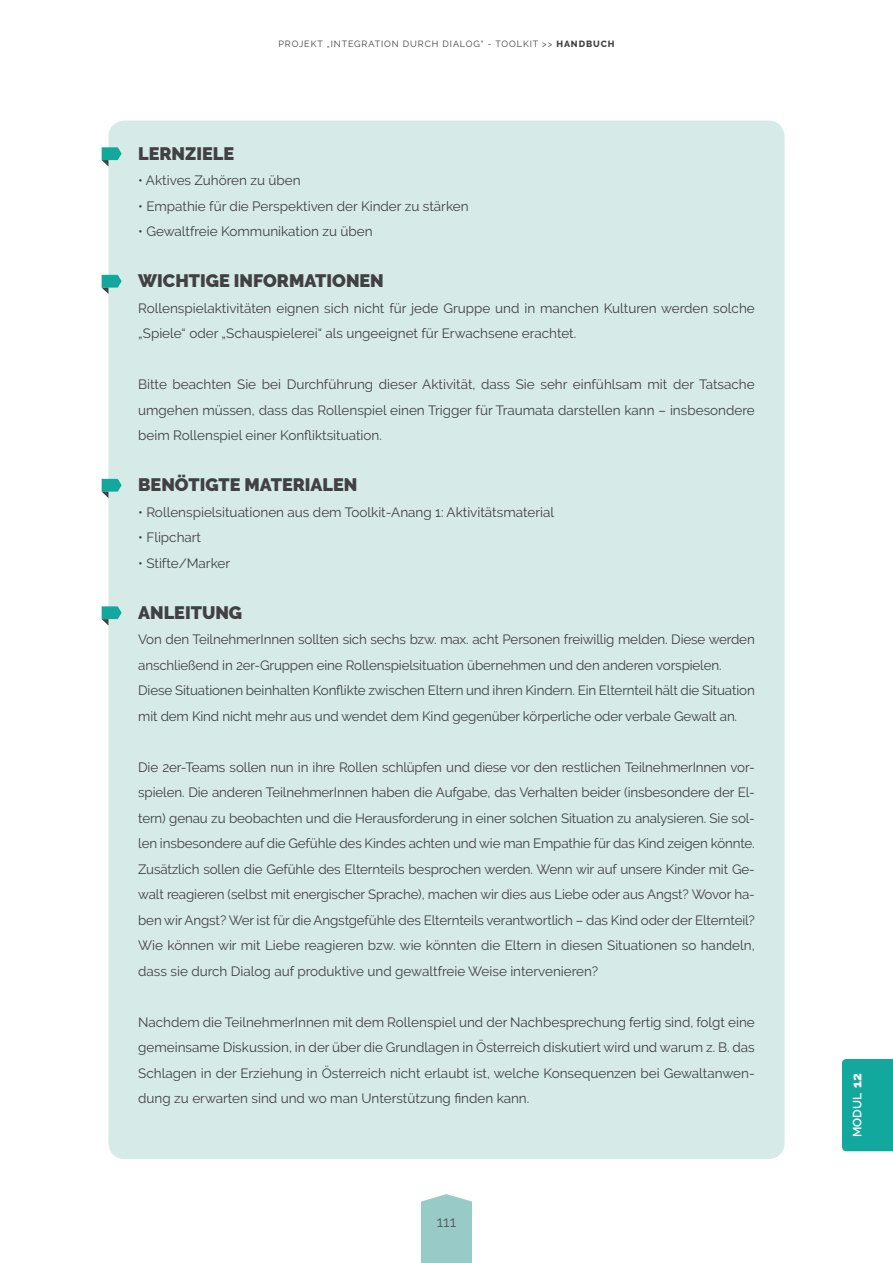
<style>
.page{position:relative;width:893px;height:1263px;background:#fff}
.page>*{position:absolute;margin:0;border:0;box-sizing:border-box;transform-origin:0 0}
.t1{font:900 18px "Raleway";color:#414042}
.t2{font:15px "Raleway";color:#58595b}
.t3{font:13.5px/25.5px "Raleway";letter-spacing:-.005em;color:#414042;text-align:justify}
.t4{font:600 12px "Raleway";color:#fff}
.t5{font:9px "Raleway";letter-spacing:.1em;color:#414042}
.s1{font-weight:800}
.s2{font-weight:800;font-size:13.5px}
</style>
<div class="page">
<div style="left:421px;top:1194px;width:51px;height:69px;background:#98cbc8"></div>
<div style="left:108px;top:121px;width:676px;height:1038px;background:#d6eae8;border-radius:16px"></div>
<div style="left:842px;top:1059px;width:51px;height:92px;background:#13a89e"></div>
<svg style="left:102px;top:147px;width:20px;height:20px"></svg>
<svg style="left:102px;top:275px;width:20px;height:19px"></svg>
<svg style="left:102px;top:479px;width:20px;height:19px"></svg>
<svg style="left:102px;top:606px;width:20px;height:20px"></svg>
<p class="t5" style="left:278px;top:39px;width:338px">PROJEKT „INTEGRATION DURCH DIALOG“ - TOOLKIT &gt;&gt; <span class="s1">HANDBUCH</span></p>
<h1 class="t1" style="left:138px;top:143px;width:97px">LERNZIELE</h1>
<p class="t3" style="left:138px;top:167px;width:164px">• Aktives Zuhören zu üben</p>
<p class="t3" style="left:138px;top:193px;width:332px">• Empathie für die Perspektiven der Kinder zu stärken</p>
<p class="t3" style="left:138px;top:218px;width:236px">• Gewaltfreie Kommunikation zu üben</p>
<h1 class="t1" style="left:138px;top:270px;width:247px">WICHTIGE INFORMATIONEN</h1>
<p class="t3" style="left:138px;top:295px;width:618px">Rollenspielaktivitäten eignen sich nicht für jede Gruppe und in manchen Kulturen werden solche „Spiele“ oder „Schauspielerei“ als ungeeignet für Erwachsene erachtet.</p>
<p class="t3" style="left:138px;top:371px;width:618px">Bitte beachten Sie bei Durchführung dieser Aktivität, dass Sie sehr einfühlsam mit der Tatsache umgehen müssen, dass das Rollenspiel einen Trigger für Traumata darstellen kann – insbesondere beim Rollenspiel einer Konfliktsituation.</p>
<h1 class="t1" style="left:138px;top:474px;width:221px">BENÖTIGTE MATERIALEN</h1>
<p class="t3" style="left:138px;top:499px;width:417px">• Rollenspielsituationen aus dem Toolkit-Anang 1: Aktivitätsmaterial</p>
<p class="t3" style="left:138px;top:524px;width:64px">• Flipchart</p>
<p class="t3" style="left:138px;top:550px;width:93px">• Stifte/Marker</p>
<h1 class="t1" style="left:138px;top:602px;width:106px">ANLEITUNG</h1>
<p class="t3" style="left:138px;top:626px;width:618px;text-align:left">Von den TeilnehmerInnen sollten sich sechs bzw. max. acht Personen freiwillig melden. Diese werden anschließend in 2er-Gruppen eine Rollenspielsituation übernehmen und den anderen vorspielen.<br>Diese Situationen beinhalten Konflikte zwischen Eltern und ihren Kindern. Ein Elternteil hält die Situation mit dem Kind nicht mehr aus und wendet dem Kind gegenüber körperliche oder verbale Gewalt an.</p>
<p class="t3" style="left:138px;top:754px;width:618px">Die 2er-Teams sollen nun in ihre Rollen schlüpfen und diese vor den restlichen TeilnehmerInnen vor&shy;spielen. Die anderen TeilnehmerInnen haben die Aufgabe, das Verhalten beider (insbesondere der El&shy;tern) genau zu beobachten und die Herausforderung in einer solchen Situation zu analysieren. Sie sol&shy;len insbesondere auf die Gefühle des Kindes achten und wie man Empathie für das Kind zeigen könnte.<br>Zusätzlich sollen die Gefühle des Elternteils besprochen werden. Wenn wir auf unsere Kinder mit Ge&shy;walt reagieren (selbst mit energischer Sprache), machen wir dies aus Liebe oder aus Angst? Wovor ha&shy;ben wir Angst? Wer ist für die Angstgefühle des Elternteils verantwortlich – das Kind oder der Elternteil?<br>Wie können wir mit Liebe reagieren bzw. wie könnten die Eltern in diesen Situationen so handeln, dass sie durch Dialog auf produktive und gewaltfreie Weise intervenieren?</p>
<p class="t3" style="left:138px;top:1009px;width:618px">Nachdem die TeilnehmerInnen mit dem Rollenspiel und der Nachbesprechung fertig sind, folgt eine gemeinsame Diskussion, in der über die Grundlagen in Österreich diskutiert wird und warum z. B. das Schlagen in der Erziehung in Österreich nicht erlaubt ist, welche Konsequenzen bei Gewaltanwen&shy;dung zu erwarten sind und wo man Unterstützung finden kann.</p>
<p class="t2" style="left:437px;top:1213px;width:21px">111</p>
<p class="t4" style="left:850px;top:1137px;width:66px;rotate:-90deg">MODUL <span class="s2">12</span></p>
</div>
